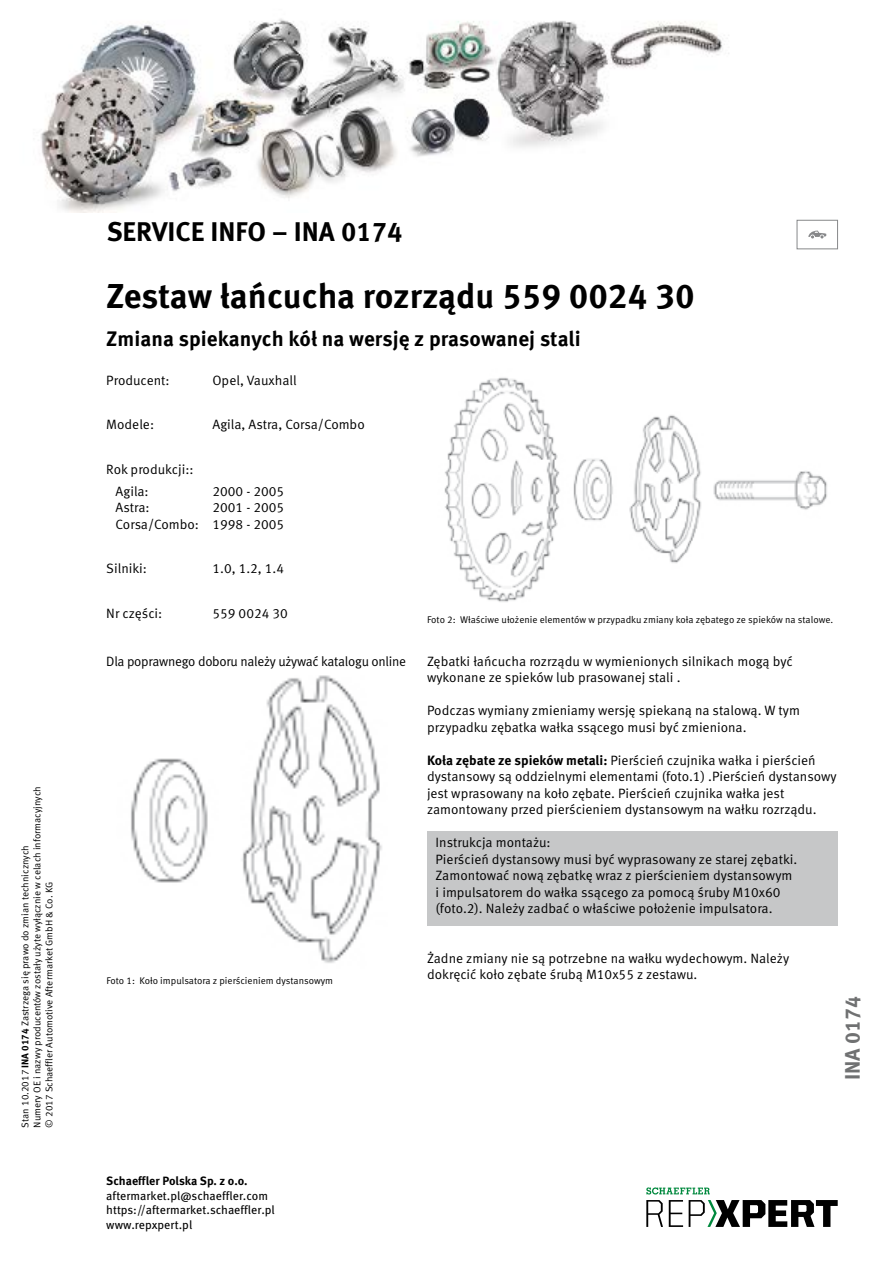
<style>
.page{position:relative;width:893px;height:1263px;background:#fff}
.page>*{position:absolute;margin:0;border:0;box-sizing:border-box;transform-origin:0 0}
.t1{font:700 34.5px "Meta Pro";color:#000}
.t2{font:700 27px "Meta Pro";color:#000}
.t3{font:700 21px "Meta Pro";color:#000}
.t4{font:700 21px "Meta Pro";color:#707172}
.t5{font:13.5px/16.5px "Meta Pro Norm";color:#000}
.t6{font:13.5px "Meta Pro Norm";letter-spacing:-.02em;color:#000}
.t7{font:12px/14.4px "Meta Pro";color:#000}
.t8{font:700 12px "Meta Pro";color:#000}
.t9{font:9.75px/12px "Meta Pro Norm";color:#000}
.s1{font-family:"Meta Pro";font-weight:700}
</style>
<div class="page">
<img style="left:131px;top:675px;width:251px;height:288px">
<img style="left:444px;top:377px;width:383px;height:225px">
<div style="left:427px;top:831px;width:411px;height:94px;background:#c6c7c8"></div>
<div style="left:797px;top:220px;width:41px;height:29px;border:1px solid #87888a"></div>
<svg style="left:808px;top:231px;width:18px;height:7px"></svg>
<img style="left:40px;top:19px;width:689px;height:194px">
<svg style="left:646px;top:1200px;width:17px;height:27px"></svg>
<svg style="left:669px;top:1200px;width:14px;height:27px"></svg>
<svg style="left:689px;top:1200px;width:149px;height:27px"></svg>
<svg style="left:646px;top:1187px;width:64px;height:7px"></svg>
<p class="t9" style="left:19px;top:1127px;width:343px;rotate:-90deg">Stan 10.2017 <span class="s1">INA 0174</span> Zastrzega się prawo do zmian technicznych<br>Numery OE i nazwy producentów zostały użyte wyłącznie w celach informacyjnych © 2017 Schaeffler Automotive Aftermarket GmbH &amp; Co. KG</p>
<h2 class="t2" style="left:107px;top:210px;width:297px">SERVICE INFO – INA 0174</h2>
<h1 class="t1" style="left:106px;top:269px;width:590px">Zestaw łańcucha rozrządu 559 0024 30</h1>
<h3 class="t3" style="left:106px;top:323px;width:476px">Zmiana spiekanych kół na wersję z prasowanej stali</h3>
<p class="t5" style="left:106px;top:371px;width:65px">Producent:</p>
<p class="t5" style="left:212px;top:371px;width:86px">Opel, Vauxhall</p>
<p class="t5" style="left:106px;top:416px;width:49px">Modele:</p>
<p class="t5" style="left:212px;top:416px;width:154px">Agila, Astra, Corsa/Combo</p>
<p class="t5" style="left:116px;top:457px;width:79px;line-height:22.2px;text-indent:-9px">Rok produkcji::<br>Agila:</p>
<p class="t5" style="left:116px;top:499px;width:85px">Astra:<br>Corsa/Combo:</p>
<p class="t5" style="left:212px;top:482px;width:73px;text-align:justify">2000 - 2005<br>2001 - 2005<br>1998 - 2005</p>
<p class="t5" style="left:106px;top:559px;width:42px">Silniki:</p>
<p class="t5" style="left:212px;top:559px;width:73px">1.0, 1.2, 1.4</p>
<p class="t5" style="left:106px;top:604px;width:58px">Nr części:</p>
<p class="t5" style="left:212px;top:604px;width:77px">559 0024 30</p>
<p class="t6" style="left:106px;top:651px;width:301px">Dla poprawnego doboru należy używać katalogu online</p>
<p class="t9" style="left:106px;top:974px;width:228px">Foto 1: Koło impulsatora z pierścieniem dystansowym</p>
<p class="t9" style="left:427px;top:613px;width:408px">Foto 2: Właściwe ułożenie elementów w przypadku zmiany koła zębatego ze spieków na stalowe.</p>
<p class="t5" style="left:427px;top:652px;width:367px">Zębatki łańcucha rozrządu w wymienionych silnikach mogą być wykonane ze spieków lub prasowanej stali .</p>
<p class="t5" style="left:427px;top:701px;width:374px">Podczas wymiany zmieniamy wersję spiekaną na stalową. W tym przypadku zębatka wałka ssącego musi być zmieniona.</p>
<p class="t5" style="left:427px;top:751px;width:411px"><span class="s1">Koła zębate ze spieków metali:</span> Pierścień czujnika wałka i pierścień dystansowy są oddzielnymi elementami (foto.1) .Pierścień dystansowy jest wprasowany na koło zębate. Pierścień czujnika wałka jest zamontowany przed pierścieniem dystansowym na wałku rozrządu.</p>
<p class="t5" style="left:436px;top:833px;width:363px">Instrukcja montażu:<br>Pierścień dystansowy musi być wyprasowany ze starej zębatki.<br>Zamontować nową zębatkę wraz z pierścieniem dystansowym i impulsatorem do wałka ssącego za pomocą śruby M10x60 (foto.2). Należy zadbać o właściwe położenie impulsatora.</p>
<p class="t5" style="left:427px;top:949px;width:364px">Żadne zmiany nie są potrzebne na wałku wydechowym. Należy dokręcić koło zębate śrubą M10x55 z zestawu.</p>
<h3 class="t4" style="left:836px;top:1080px;width:86px;rotate:-90deg">INA 0174</h3>
<p class="t8" style="left:106px;top:1172px;width:143px">Schaeffler Polska Sp. z o.o.</p>
<p class="t7" style="left:106px;top:1188px;width:170px">aftermarket.pl@schaeffler.com https://aftermarket.schaeffler.pl www.repxpert.pl</p>
</div>
